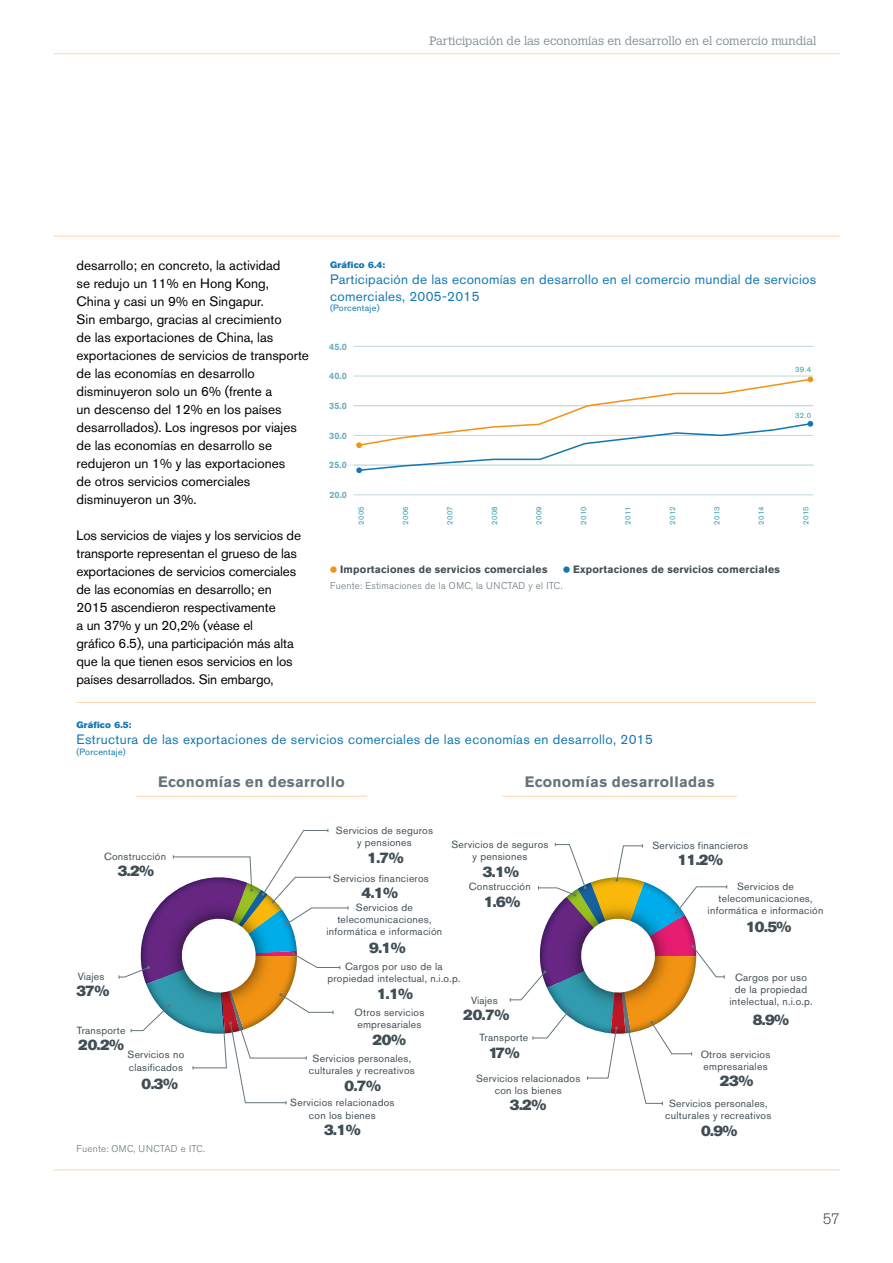
<style>
.page{position:relative;width:893px;height:1263px;background:#fff}
.page>*{position:absolute;margin:0;border:0;box-sizing:border-box;transform-origin:0 0}
.t1{font:15px "Akzidenz Grotesk BE Super";letter-spacing:-.025em;color:#3f4e55}
.t2{font:700 15px "Akzidenz Grotesk BE";letter-spacing:.025em;color:#64747c}
.t3{font:300 15px "Akzidenz Grotesk BE";color:#3f4e55}
.t4{font:13.5px/18px "Akzidenz Grotesk BQ";color:#000}
.t5{font:13.5px/16.2px "Akzidenz Grotesk BQ";letter-spacing:.02em;color:#1277b2}
.t6{font:300 12px "Calvert MT Std";color:#808f97}
.t7{font:700 10.5px "Akzidenz Grotesk BE";letter-spacing:.025em;color:#3f4e55}
.t8{font:10.35px/12px "Akzidenz Grotesk BQ";letter-spacing:.025em;color:#3f4e55;text-align:center}
.t9{font:300 9.75px "Akzidenz Grotesk BE";letter-spacing:.025em;color:#64747c}
.t10{font:700 9.15px "Akzidenz Grotesk BE";color:#6daebd}
.t11{font:9px "Akzidenz Grotesk BQ";letter-spacing:.025em;color:#1277b2}
.t12{font:9px "Akzidenz Grotesk BE Super";letter-spacing:.025em;color:#1277b2}
.t13{font:7.65px "Akzidenz Grotesk BE";letter-spacing:.025em;color:#309cae}
</style>
<div class="page">
<hr style="left:54px;top:236px;width:786px;height:1px;background:#fdd6a9">
<hr style="left:54px;top:53px;width:786px;height:1px;background:#fdd6a9">
<hr style="left:54px;top:1169px;width:786px;height:1px;background:#fdd6a9">
<svg style="left:330px;top:566px;width:7px;height:7px"></svg>
<svg style="left:563px;top:566px;width:7px;height:7px"></svg>
<hr style="left:354px;top:494px;width:459px;height:1px;background:#bed6de">
<hr style="left:342px;top:465px;width:471px;height:1px;background:#bed6de">
<hr style="left:354px;top:435px;width:459px;height:1px;background:#bed6de">
<hr style="left:354px;top:376px;width:459px;height:1px;background:#bed6de">
<hr style="left:354px;top:346px;width:459px;height:1px;background:#bed6de">
<hr style="left:354px;top:405px;width:459px;height:1px;background:#bed6de">
<svg style="left:356px;top:376px;width:457px;height:97px"></svg>
<hr style="left:77px;top:702px;width:739px;height:1px;background:#fdd6a9">
<hr style="left:136px;top:796px;width:231px;height:1px;background:#fdd6a9">
<hr style="left:502px;top:796px;width:235px;height:1px;background:#fdd6a9">
<svg style="left:118px;top:829px;width:231px;height:275px"></svg>
<svg style="left:509px;top:843px;width:218px;height:262px"></svg>
<p class="t6" style="left:430px;top:34px;width:388px">Participación de las economías en desarrollo en el comercio mundial</p>
<p class="t4" style="left:77px;top:256px;width:234px">desarrollo; en concreto, la actividad<br>se redujo un 11% en Hong Kong,<br>China y casi un 9% en Singapur.<br>Sin embargo, gracias al crecimiento<br>de las exportaciones de China, las exportaciones de servicios de transporte de las economías en desarrollo disminuyeron solo un 6% (frente a<br>un descenso del 12% en los países desarrollados). Los ingresos por viajes de las economías en desarrollo se redujeron un 1% y las exportaciones<br>de otros servicios comerciales disminuyeron un 3%.</p>
<p class="t4" style="left:77px;top:526px;width:226px">Los servicios de viajes y los servicios de transporte representan el grueso de las exportaciones de servicios comerciales de las economías en desarrollo; en 2015 ascendieron respectivamente<br>a un 37% y un 20,2% (véase el<br>gráfico 6.5), una participación más alta que la que tienen esos servicios en los países desarrollados. Sin embargo,</p>
<p class="t12" style="left:330px;top:260px;width:56px">Gráfico 6.4:</p>
<p class="t5" style="left:330px;top:271px;width:487px">Participación de las economías en desarrollo en el comercio mundial de servicios comerciales, 2005-2015</p>
<p class="t11" style="left:330px;top:303px;width:51px">(Porcentaje)</p>
<p class="t10" style="left:329px;top:341px;width:19px">45.0</p>
<p class="t10" style="left:329px;top:370px;width:19px">40.0</p>
<p class="t10" style="left:329px;top:400px;width:19px">35.0</p>
<p class="t10" style="left:329px;top:431px;width:19px">30.0</p>
<p class="t10" style="left:329px;top:460px;width:19px">25.0</p>
<p class="t10" style="left:329px;top:490px;width:19px">20.0</p>
<p class="t13" style="left:795px;top:365px;width:18px">39.4</p>
<p class="t13" style="left:795px;top:411px;width:18px">32.0</p>
<p class="t13" style="left:356px;top:525px;width:20px;rotate:-90deg">2005</p>
<p class="t13" style="left:401px;top:525px;width:20px;rotate:-90deg">2006</p>
<p class="t13" style="left:445px;top:525px;width:20px;rotate:-90deg">2007</p>
<p class="t13" style="left:490px;top:525px;width:20px;rotate:-90deg">2008</p>
<p class="t13" style="left:534px;top:525px;width:20px;rotate:-90deg">2009</p>
<p class="t13" style="left:579px;top:525px;width:20px;rotate:-90deg">2010</p>
<p class="t13" style="left:623px;top:525px;width:20px;rotate:-90deg">2011</p>
<p class="t13" style="left:668px;top:525px;width:20px;rotate:-90deg">2012</p>
<p class="t13" style="left:712px;top:525px;width:20px;rotate:-90deg">2013</p>
<p class="t13" style="left:757px;top:525px;width:20px;rotate:-90deg">2014</p>
<p class="t13" style="left:801px;top:525px;width:20px;rotate:-90deg">2015</p>
<p class="t7" style="left:340px;top:563px;width:209px">Importaciones de servicios comerciales</p>
<p class="t7" style="left:573px;top:563px;width:209px">Exportaciones de servicios comerciales</p>
<p class="t9" style="left:330px;top:580px;width:234px">Fuente: Estimaciones de la OMC, la UNCTAD y el ITC.</p>
<p class="t12" style="left:77px;top:719px;width:56px">Gráfico 6.5:</p>
<p class="t5" style="left:77px;top:731px;width:578px">Estructura de las exportaciones de servicios comerciales de las economías en desarrollo, 2015</p>
<p class="t11" style="left:77px;top:746px;width:51px">(Porcentaje)</p>
<p class="t2" style="left:158px;top:773px;width:188px">Economías en desarrollo</p>
<p class="t2" style="left:525px;top:773px;width:191px">Economías desarrolladas</p>
<p class="t8" style="left:104px;top:850px;width:64px">Construcción</p>
<p class="t1" style="left:118px;top:862px;width:38px">3.2%</p>
<p class="t8" style="left:336px;top:824px;width:99px">Servicios de seguros y pensiones</p>
<p class="t1" style="left:367px;top:849px;width:38px">1.7%</p>
<p class="t8" style="left:333px;top:872px;width:97px">Servicios financieros</p>
<p class="t1" style="left:362px;top:884px;width:38px">4.1%</p>
<p class="t8" style="left:326px;top:902px;width:117px">Servicios de telecomunicaciones, informática e información</p>
<p class="t8" style="left:451px;top:838px;width:99px">Servicios de seguros y pensiones</p>
<p class="t1" style="left:483px;top:863px;width:38px">3.1%</p>
<p class="t8" style="left:469px;top:880px;width:64px">Construcción</p>
<p class="t1" style="left:484px;top:893px;width:38px">1.6%</p>
<p class="t8" style="left:652px;top:839px;width:97px">Servicios financieros</p>
<p class="t1" style="left:677px;top:851px;width:47px">11.2%</p>
<p class="t8" style="left:708px;top:881px;width:117px">Servicios de telecomunicaciones, informática e información</p>
<p class="t1" style="left:746px;top:918px;width:47px">10.5%</p>
<p class="t1" style="left:369px;top:939px;width:38px">9.1%</p>
<p class="t8" style="left:78px;top:970px;width:28px">Viajes</p>
<p class="t1" style="left:77px;top:982px;width:34px">37%</p>
<p class="t8" style="left:77px;top:1024px;width:50px">Transporte</p>
<p class="t1" style="left:78px;top:1036px;width:48px">20.2%</p>
<p class="t8" style="left:128px;top:1048px;width:58px;text-align:left">Servicios no clasificados</p>
<p class="t1" style="left:142px;top:1074px;width:38px">0.3%</p>
<p class="t8" style="left:327px;top:960px;width:135px">Cargos por uso de la propiedad intelectual, n.i.o.p.</p>
<p class="t1" style="left:377px;top:985px;width:38px">1.1%</p>
<p class="t8" style="left:471px;top:994px;width:28px">Viajes</p>
<p class="t8" style="left:355px;top:1006px;width:71px;text-align:left">Otros servicios empresariales</p>
<p class="t1" style="left:372px;top:1031px;width:35px">20%</p>
<p class="t1" style="left:463px;top:1006px;width:48px">20.7%</p>
<p class="t8" style="left:480px;top:1031px;width:50px">Transporte</p>
<p class="t1" style="left:489px;top:1044px;width:33px">17%</p>
<p class="t8" style="left:309px;top:1052px;width:108px">Servicios personales, culturales y recreativos</p>
<p class="t8" style="left:476px;top:1072px;width:106px">Servicios relacionados</p>
<p class="t1" style="left:345px;top:1077px;width:38px">0.7%</p>
<p class="t8" style="left:495px;top:1084px;width:68px">con los bienes</p>
<p class="t8" style="left:729px;top:971px;width:85px">Cargos por uso de la propiedad intelectual, n.i.o.p.</p>
<p class="t1" style="left:753px;top:1011px;width:38px">8.9%</p>
<p class="t8" style="left:701px;top:1048px;width:71px;text-align:left">Otros servicios empresariales</p>
<p class="t1" style="left:720px;top:1072px;width:35px">23%</p>
<p class="t8" style="left:290px;top:1096px;width:106px">Servicios relacionados con los bienes</p>
<p class="t1" style="left:510px;top:1096px;width:38px">3.2%</p>
<p class="t8" style="left:665px;top:1097px;width:108px">Servicios personales, culturales y recreativos</p>
<p class="t1" style="left:324px;top:1120px;width:38px">3.1%</p>
<p class="t1" style="left:701px;top:1121px;width:38px">0.9%</p>
<p class="t9" style="left:77px;top:1143px;width:130px">Fuente: OMC, UNCTAD e ITC.</p>
<p class="t3" style="left:823px;top:1210px;width:18px">57</p>
</div>
